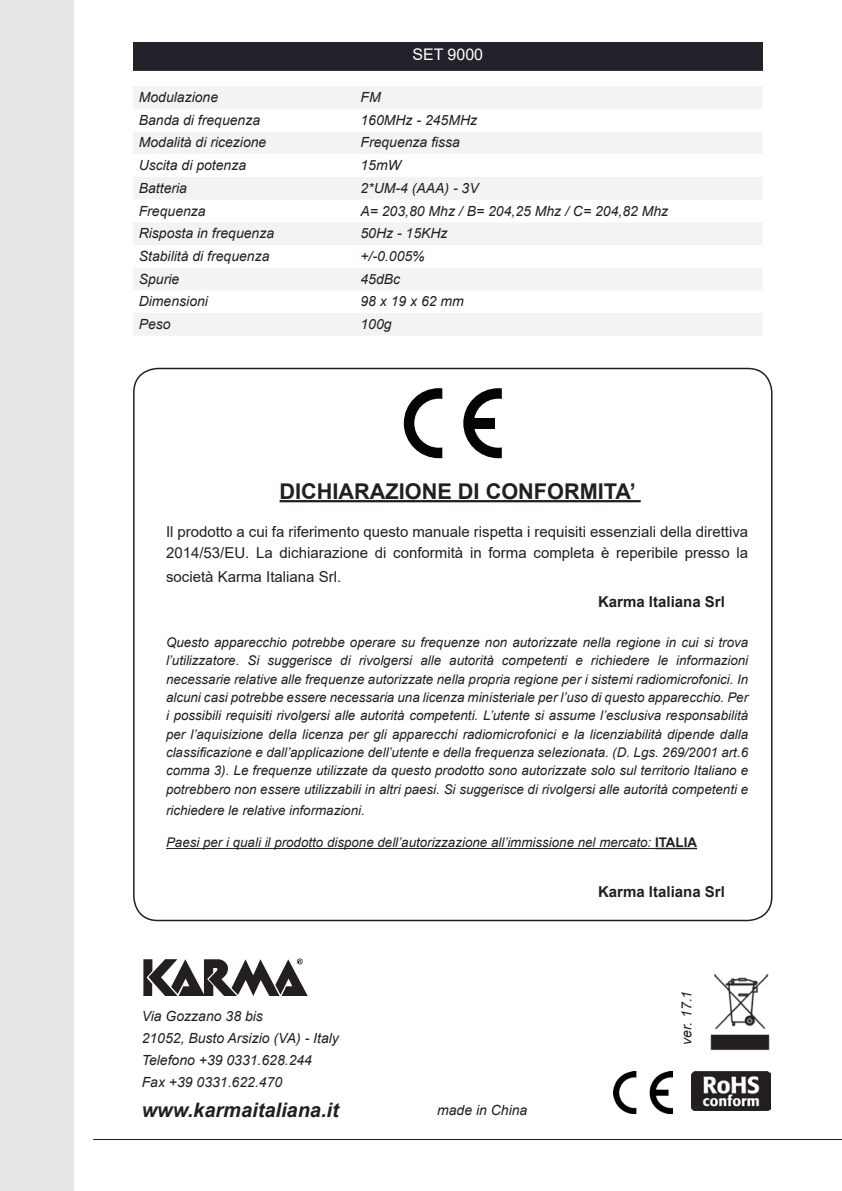
<style>
.page{position:relative;width:842px;height:1191px;background:#fff}
.page>*{position:absolute;margin:0;border:0;box-sizing:border-box;transform-origin:0 0}
.t1{font:700 21.6px "Arial";color:#231f20}
.t2{font:italic 700 20px "Arial";color:#231f20}
.t3{font:16px "Arial";color:#fff}
.t4{font:15px/21.6px "Arial";color:#231f20}
.t5{font:700 15px "Arial";color:#231f20}
.t6{font:italic 14px "Arial";color:#231f20}
.t7{font:italic 13.4px/18.4px "Arial";color:#231f20;text-align:justify}
.s1{font-weight:700;font-style:normal}
</style>
<div class="page">
<div style="left:0;top:0;width:73px;height:1191px;background:#e6e7e9"></div>
<hr style="left:93px;top:1139px;width:749px;height:1px;background:#231f20">
<svg style="left:143px;top:958px;width:165px;height:38px"></svg>
<img style="left:613px;top:1071px;width:59px;height:42px">
<img style="left:692px;top:1071px;width:79px;height:39px">
<img style="left:710px;top:973px;width:60px;height:78px">
<div style="left:133px;top:43px;width:629px;height:28px;background:#232129"></div>
<div style="left:133px;top:86px;width:629px;height:23px;background:#f2f3f4"></div>
<div style="left:133px;top:132px;width:629px;height:22px;background:#f2f3f4"></div>
<svg style="left:133px;top:177px;width:629px;height:158px;fill:#f2f3f4"></svg>
<hr style="left:280px;top:500px;width:361px;height:2px;background:#231f20">
<hr style="left:166px;top:848px;width:489px;height:1px;background:#231f20">
<hr style="left:655px;top:848px;width:42px;height:1px;background:#231f20">
<svg style="left:404px;top:388px;width:38px;height:70px"></svg>
<svg style="left:463px;top:388px;width:39px;height:70px"></svg>
<div style="left:474px;top:418px;width:21px;height:10px;background:#050504"></div>
<p class="t3" style="left:412px;top:43px;width:72px">SET 9000</p>
<p class="t6" style="left:139px;top:88px;width:81px">Modulazione</p>
<p class="t6" style="left:360px;top:88px;width:22px">FM</p>
<p class="t6" style="left:139px;top:111px;width:123px">Banda di frequenza</p>
<p class="t6" style="left:360px;top:111px;width:118px">160MHz - 245MHz</p>
<p class="t6" style="left:139px;top:133px;width:129px">Modalità di ricezione</p>
<p class="t6" style="left:360px;top:133px;width:101px">Frequenza fissa</p>
<p class="t6" style="left:139px;top:156px;width:109px">Uscita di potenza</p>
<p class="t6" style="left:360px;top:156px;width:42px">15mW</p>
<p class="t6" style="left:139px;top:179px;width:50px">Batteria</p>
<p class="t6" style="left:360px;top:179px;width:120px">2*UM-4 (AAA) - 3V</p>
<p class="t6" style="left:139px;top:201px;width:68px">Frequenza</p>
<p class="t6" style="left:360px;top:201px;width:309px">A= 203,80 Mhz / B= 204,25 Mhz / C= 204,82 Mhz</p>
<p class="t6" style="left:139px;top:224px;width:137px">Risposta in frequenza</p>
<p class="t6" style="left:360px;top:224px;width:89px">50Hz - 15KHz</p>
<p class="t6" style="left:139px;top:247px;width:132px">Stabilità di frequenza</p>
<p class="t6" style="left:360px;top:247px;width:66px">+/-0.005%</p>
<p class="t6" style="left:139px;top:269px;width:42px">Spurie</p>
<p class="t6" style="left:360px;top:269px;width:41px">45dBc</p>
<p class="t6" style="left:139px;top:292px;width:71px">Dimensioni</p>
<p class="t6" style="left:360px;top:292px;width:105px">98 x 19 x 62 mm</p>
<p class="t6" style="left:139px;top:315px;width:33px">Peso</p>
<p class="t6" style="left:360px;top:315px;width:33px">100g</p>
<p class="t1" style="left:280px;top:476px;width:358px">DICHIARAZIONE DI CONFORMITA’</p>
<p class="t4" style="left:166px;top:520px;width:584px">Il prodotto a cui fa riferimento questo manuale rispetta i requisiti essenziali della direttiva<br>2014/53/EU. La dichiarazione di conformità in forma completa è reperibile presso la</p>
<p class="t4" style="left:166px;top:565px;width:177px">società Karma Italiana Srl.</p>
<p class="t5" style="left:598px;top:591px;width:128px">Karma Italiana Srl</p>
<p class="t7" style="left:166px;top:633px;width:584px">Questo apparecchio potrebbe operare su frequenze non autorizzate nella regione in cui si trova l’utilizzatore. Si suggerisce di rivolgersi alle autorità competenti e richiedere le informazioni necessarie relative alle frequenze autorizzate nella propria regione per i sistemi radiomicrofonici. In alcuni casi potrebbe essere necessaria una licenza ministeriale per l’uso di questo apparecchio. Per i possibili requisiti rivolgersi alle autorità competenti. L’utente si assume l’esclusiva responsabilità per l’aquisizione della licenza per gli apparecchi radiomicrofonici e la licenziabilità dipende dalla classificazione e dall’applicazione dell’utente e della frequenza selezionata. (D. Lgs. 269/2001 art.6 comma 3). Le frequenze utilizzate da questo prodotto sono autorizzate solo sul territorio Italiano e potrebbero non essere utilizzabili in altri paesi. Si suggerisce di rivolgersi alle autorità competenti e</p>
<p class="t7" style="left:166px;top:801px;width:200px">richiedere le relative informazioni.</p>
<p class="t7" style="left:166px;top:833px;width:533px">Paesi per i quali il prodotto dispone dell’autorizzazione all’immissione nel mercato: <span class="s1">ITALIA</span></p>
<p class="t5" style="left:598px;top:881px;width:128px">Karma Italiana Srl</p>
<p class="t6" style="left:142px;top:1007px;width:123px">Via Gozzano 38 bis</p>
<p class="t6" style="left:142px;top:1029px;width:199px">21052, Busto Arsizio (VA) - Italy</p>
<p class="t6" style="left:142px;top:1051px;width:172px">Telefono +39 0331.628.244</p>
<p class="t6" style="left:142px;top:1073px;width:142px">Fax +39 0331.622.470</p>
<p class="t2" style="left:142px;top:1096px;width:199px">www.karmaitaliana.it</p>
<p class="t6" style="left:437px;top:1101px;width:92px">made in China</p>
<p class="t6" style="left:678px;top:1044px;width:55px;rotate:-90deg">ver. 17.1</p>
</div>
